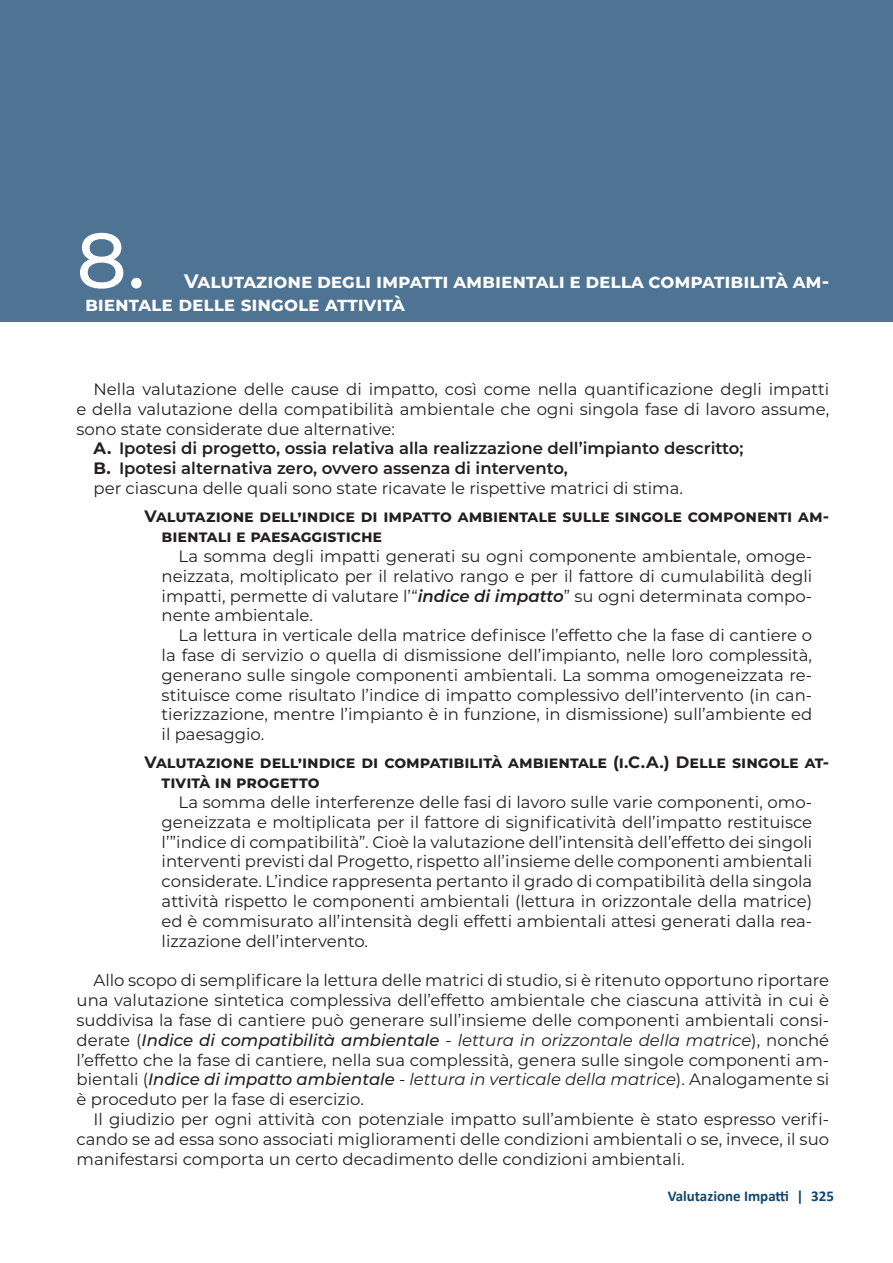
<style>
.page{position:relative;width:893px;height:1263px;background:#fff}
.page>*{position:absolute;margin:0;border:0;box-sizing:border-box;transform-origin:0 0}
.t1{font:500 78px "Montserrat";color:#fff}
.t2{font:700 19.5px/23.4px "Montserrat";color:#fff}
.t3{font:16.5px/19.8px "Montserrat";color:#231f20;text-align:justify}
.t4{font:700 16.5px/19.8px "Montserrat";color:#231f20}
.t5{font:600 16.5px "Montserrat";color:#231f20}
.t6{font:700 15px "Calibri";color:#114770}
.s1{font-weight:700}
.s2{font-weight:600;font-style:italic}
.s3{font-weight:500;font-style:italic}
.s4{font-style:italic}
</style>
<div class="page">
<div style="left:0;top:0;width:892px;height:321px;background:#4e7393"></div>
<h1 class="t1" style="left:77px;top:206px;width:70px">8.</h1>
<p class="t2" style="left:85px;top:268px;width:746px;text-indent:99px">Valutazione degli impatti ambientali e della compatibilità am&shy;bientale delle singole attività</p>
<p class="t3" style="left:94px;top:379px;width:737px">Nella valutazione delle cause di impatto, così come nella quantificazione degli impatti</p>
<p class="t3" style="left:77px;top:398px;width:754px">e della valutazione della compatibilità ambientale che ogni singola fase di lavoro assume,</p>
<p class="t3" style="left:77px;top:418px;width:320px">sono state considerate due alternative:</p>
<p class="t5" style="left:94px;top:437px;width:651px"><span class="s1">A.</span> Ipotesi di progetto, ossia relativa alla realizzazione dell’impianto descritto;</p>
<p class="t5" style="left:94px;top:457px;width:476px"><span class="s1">B.</span> Ipotesi alternativa zero, ovvero assenza di intervento,</p>
<p class="t3" style="left:94px;top:478px;width:591px">per ciascuna delle quali sono state ricavate le rispettive matrici di stima.</p>
<p class="t4" style="left:162px;top:506px;width:669px;text-indent:-17px">Valutazione dell’indice di impatto ambientale sulle singole componenti am&shy;bientali e paesaggistiche</p>
<p class="t3" style="left:162px;top:546px;width:652px;text-indent:17px">La somma degli impatti generati su ogni componente ambientale, omoge&shy;neizzata, moltiplicato per il relativo rango e per il fattore di cumulabilità degli impatti, permette di valutare l’“<span class="s2">indice di impatto</span>” su ogni determinata compo&shy;nente ambientale.</p>
<p class="t3" style="left:162px;top:625px;width:652px;text-indent:17px">La lettura in verticale della matrice definisce l’effetto che la fase di cantiere o la fase di servizio o quella di dismissione dell’impianto, nelle loro complessità, generano sulle singole componenti ambientali. La somma omogeneizzata re&shy;stituisce come risultato l’indice di impatto complessivo dell’intervento (in can&shy;tierizzazione, mentre l’impianto è in funzione, in dismissione) sull’ambiente ed il paesaggio.</p>
<p class="t4" style="left:162px;top:752px;width:669px;text-indent:-17px">Valutazione dell’indice di compatibilità ambientale (i.C.A.) Delle singole at&shy;tività in progetto</p>
<p class="t3" style="left:162px;top:792px;width:652px;text-indent:17px">La somma delle interferenze delle fasi di lavoro sulle varie componenti, omo&shy;geneizzata e moltiplicata per il fattore di significatività dell’impatto restituisce l’”indice di compatibilità”. Cioè la valutazione dell’intensità dell’effetto dei singoli interventi previsti dal Progetto, rispetto all’insieme delle componenti ambientali considerate. L’indice rappresenta pertanto il grado di compatibilità della singola attività rispetto le componenti ambientali (lettura in orizzontale della matrice) ed è commisurato all’intensità degli effetti ambientali attesi generati dalla rea&shy;lizzazione dell’intervento.</p>
<p class="t3" style="left:77px;top:970px;width:754px;text-indent:17px">Allo scopo di semplificare la lettura delle matrici di studio, si è ritenuto opportuno riportare una valutazione sintetica complessiva dell’effetto ambientale che ciascuna attività in cui è suddivisa la fase di cantiere può generare sull’insieme delle componenti ambientali consi&shy;derate (<span class="s3">Indice di compatibilità ambientale</span> - <span class="s4">lettura in orizzontale della matrice</span>), nonché l’effetto che la fase di cantiere, nella sua complessità, genera sulle singole componenti am&shy;bientali (<span class="s3">Indice di impatto ambientale</span> - <span class="s4">lettura in verticale della matrice</span>). Analogamente si è proceduto per la fase di esercizio.</p>
<p class="t3" style="left:77px;top:1108px;width:754px;text-indent:17px">Il giudizio per ogni attività con potenziale impatto sull’ambiente è stato espresso verifi&shy;cando se ad essa sono associati miglioramenti delle condizioni ambientali o se, invece, il suo manifestarsi comporta un certo decadimento delle condizioni ambientali.</p>
<p class="t6" style="left:668px;top:1185px;width:168px">Valutazione Impatti | 325</p>
</div>
